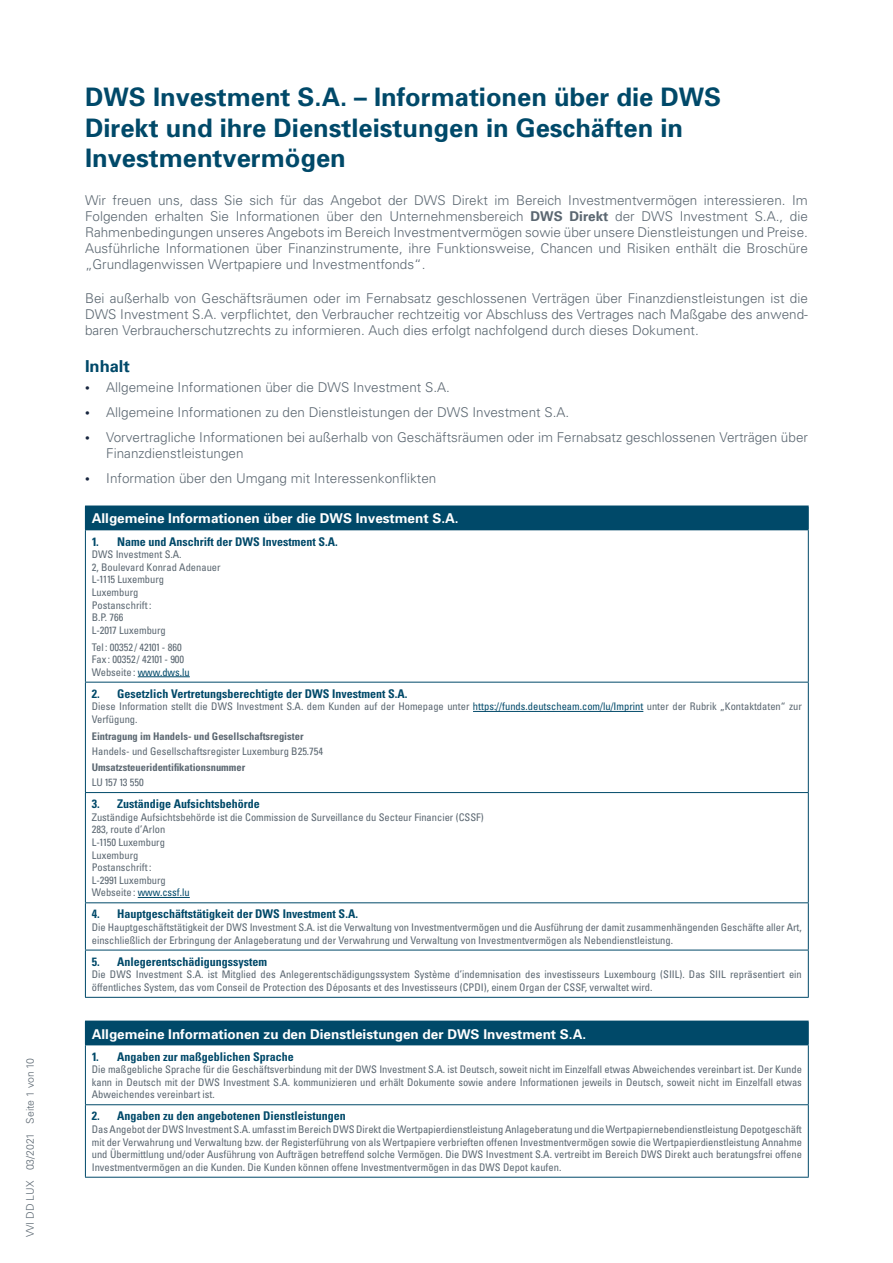
<style>
.page{position:relative;width:893px;height:1263px;background:#fff}
.page>*{position:absolute;margin:0;border:0;box-sizing:border-box;transform-origin:0 0}
.t1{font:700 25.5px/30.6px "Univers";color:#004969}
.t2{font:700 16.5px "Univers";color:#004969}
.t3{font:300 13.5px/16.2px "Univers";color:#5b6771;text-align:justify}
.t4{font:700 13.5px "Univers";color:#fff}
.t5{font:700 condensed 12px "Univers";color:#004969}
.t6{font:condensed 10.5px/12.6px "Univers";color:#5b6771}
.t7{font:700 condensed 10.5px "Univers";color:#5b6771}
.t8{font:300 10.5px "Univers";color:#5b6771}
.s1{font-weight:700}
.s2{font-weight:700;color:#17253e}
.s3{color:#004969}
</style>
<div class="page">
<div style="left:85px;top:506px;width:723px;height:24px;background:#004969"></div>
<svg style="left:808px;top:506px;width:1px;height:23px"></svg>
<hr style="left:85px;top:530px;width:1px;height:152px;background:#004969">
<hr style="left:85px;top:682px;width:1px;height:110px;background:#004969">
<hr style="left:85px;top:793px;width:1px;height:109px;background:#004969">
<hr style="left:85px;top:903px;width:1px;height:47px;background:#004969">
<hr style="left:85px;top:950px;width:1px;height:47px;background:#004969">
<hr style="left:85px;top:529px;width:724px;height:1px;background:#004969">
<hr style="left:808px;top:530px;width:1px;height:152px;background:#004969">
<hr style="left:808px;top:682px;width:1px;height:110px;background:#004969">
<hr style="left:808px;top:793px;width:1px;height:109px;background:#004969">
<hr style="left:808px;top:903px;width:1px;height:47px;background:#004969">
<hr style="left:808px;top:950px;width:1px;height:47px;background:#004969">
<hr style="left:85px;top:682px;width:724px;height:1px;background:#004969">
<hr style="left:85px;top:792px;width:724px;height:1px;background:#004969">
<hr style="left:85px;top:902px;width:724px;height:1px;background:#004969">
<hr style="left:85px;top:950px;width:724px;height:1px;background:#004969">
<hr style="left:85px;top:997px;width:724px;height:1px;background:#004969">
<hr style="left:138px;top:676px;width:52px;height:1px;background:#004969">
<hr style="left:473px;top:711px;width:170px;height:1px;background:#004969">
<hr style="left:138px;top:897px;width:52px;height:1px;background:#004969">
<div style="left:85px;top:1021px;width:723px;height:24px;background:#004969"></div>
<svg style="left:808px;top:1021px;width:1px;height:23px"></svg>
<hr style="left:85px;top:1045px;width:1px;height:59px;background:#004969">
<hr style="left:85px;top:1044px;width:724px;height:1px;background:#004969">
<hr style="left:808px;top:1045px;width:1px;height:59px;background:#004969">
<hr style="left:85px;top:1105px;width:1px;height:72px;background:#004969">
<hr style="left:85px;top:1104px;width:724px;height:1px;background:#004969">
<hr style="left:808px;top:1105px;width:1px;height:72px;background:#004969">
<hr style="left:85px;top:1177px;width:724px;height:1px;background:#004969">
<p class="t8" style="left:24px;top:1237px;width:181px;rotate:-90deg">VVI DD LUX 03/2021 Seite 1 von 10</p>
<h1 class="t1" style="left:85px;top:81px;width:638px">DWS Investment S.A. – Informationen über die DWS<br>Direkt und ihre Dienstleistungen in Geschäften in<br>Investmentvermögen</h1>
<p class="t3" style="left:85px;top:191px;width:724px">Wir freuen uns, dass Sie sich für das Angebot der DWS Direkt im Bereich Investmentvermögen interessieren. Im Folgenden erhalten Sie Informationen über den Unternehmensbereich <span class="s1">DWS Direkt</span> der DWS Investment S.A., die Rahmen bedingungen unseres Angebots im Bereich Investmentvermögen sowie über unsere Dienstleistungen und Preise.<br>Ausführ liche Informationen über Finanzinstrumente, ihre Funktionsweise, Chancen und Risiken enthält die Broschüre „Grund lagen wissen Wertpapiere und Investmentfonds“.</p>
<p class="t3" style="left:85px;top:289px;width:724px">Bei außerhalb von Geschäftsräumen oder im Fernabsatz geschlossenen Verträgen über Finanzdienstleistungen ist die DWS Investment S.A. verpflichtet, den Verbraucher rechtzeitig vor Abschluss des Vertrages nach Maßgabe des anwend&shy;baren Verbraucherschutzrechts zu informieren. Auch dies erfolgt nachfolgend durch dieses Dokument.</p>
<h2 class="t2" style="left:85px;top:355px;width:46px">Inhalt</h2>
<p class="t3" style="left:85px;top:379px;width:366px"><span class="s2">•</span> Allgemeine Informationen über die DWS Investment S.A.</p>
<p class="t3" style="left:85px;top:404px;width:486px"><span class="s2">•</span> Allgemeine Informationen zu den Dienstleistungen der DWS Investment S.A.</p>
<p class="t3" style="left:106px;top:428px;width:703px;text-indent:-21px"><span class="s2">•</span> Vorvertragliche Informationen bei außerhalb von Geschäftsräumen oder im Fernabsatz geschlossenen Verträgen über<br>Finanzdienstleistungen</p>
<p class="t3" style="left:85px;top:469px;width:353px"><span class="s2">•</span> Information über den Umgang mit Interessenkonflikten</p>
<p class="t4" style="left:92px;top:510px;width:368px">Allgemeine Informationen über die DWS Investment S.A.</p>
<p class="t5" style="left:92px;top:534px;width:248px">1. Name und Anschrift der DWS Investment S.A.</p>
<p class="t6" style="left:92px;top:548px;width:130px">DWS Investment S.A.<br>2, Boulevard Konrad Adenauer<br>L-1115 Luxemburg<br>Luxemburg<br>Postanschrift :<br>B.P. 766<br>L-2017 Luxemburg</p>
<p class="t6" style="left:92px;top:640px;width:99px">Tel : 00352 / 42101 - 860<br>Fax : 00352 / 42101 - 900<br>Webseite : <span class="s3">www.dws.lu</span></p>
<p class="t5" style="left:92px;top:686px;width:317px">2. Gesetzlich Vertretungsberechtigte der DWS Investment S.A.</p>
<p class="t6" style="left:92px;top:700px;width:712px">Diese Information stellt die DWS Investment S.A. dem Kunden auf der Homepage unter <span class="s3">https://funds.deutscheam.com/lu/Imprint</span> unter der Rubrik „Kontaktdaten“ zur<br>Verfügung.</p>
<p class="t7" style="left:92px;top:730px;width:213px">Eintragung im Handels- und Gesellschaftsregister</p>
<p class="t6" style="left:92px;top:744px;width:233px">Handels- und Gesellschaftsregister Luxemburg B25.754</p>
<p class="t7" style="left:92px;top:761px;width:155px">Umsatzsteueridentifikationsnummer</p>
<p class="t6" style="left:92px;top:776px;width:54px">LU 157 13 550</p>
<p class="t5" style="left:92px;top:797px;width:170px">3. Zuständige Aufsichtsbehörde</p>
<p class="t6" style="left:92px;top:810px;width:393px">Zuständige Aufsichtsbehörde ist die Commission de Surveillance du Secteur Financier (CSSF)<br>283, route d’Arlon<br>L-1150 Luxemburg<br>Luxemburg<br>Postanschrift :<br>L-2991 Luxemburg<br>Webseite : <span class="s3">www.cssf.lu</span></p>
<p class="t5" style="left:92px;top:907px;width:268px">4. Hauptgeschäftstätigkeit der DWS Investment S.A.</p>
<p class="t6" style="left:92px;top:921px;width:712px">Die Hauptgeschäftstätigkeit der DWS Investment S.A. ist die Verwaltung von Investmentvermögen und die Ausführung der damit zusammenhängenden Geschäfte aller Art, einschließlich der Erbringung der Anlageberatung und der Verwahrung und Verwaltung von Investmentvermögen als Nebendienstleistung.</p>
<p class="t5" style="left:92px;top:954px;width:177px">5. Anlegerentschädigungssystem</p>
<p class="t6" style="left:92px;top:968px;width:712px">Die DWS Investment S.A. ist Mitglied des Anlegerentschädigungssystem Système d’indemnisation des investisseurs Luxembourg (SIIL). Das SIIL repräsentiert ein öffentliches System, das vom Conseil de Protection des Déposants et des Investisseurs (CPDI), einem Organ der CSSF, verwaltet wird.</p>
<p class="t4" style="left:92px;top:1025px;width:496px">Allgemeine Informationen zu den Dienstleistungen der DWS Investment S.A.</p>
<p class="t5" style="left:92px;top:1049px;width:204px">1. Angaben zur maßgeblichen Sprache</p>
<p class="t6" style="left:92px;top:1063px;width:712px;text-align:justify">Die maßgebliche Sprache für die Geschäftsverbindung mit der DWS Investment S.A. ist Deutsch, soweit nicht im Einzelfall etwas Abweichendes vereinbart ist. Der Kunde kann in Deutsch mit der DWS Investment S.A. kommunizieren und erhält Dokumente sowie andere Informationen jeweils in Deutsch, soweit nicht im Einzelfall etwas Abweichendes vereinbart ist.</p>
<p class="t5" style="left:92px;top:1109px;width:256px">2. Angaben zu den angebotenen Dienstleistungen</p>
<p class="t6" style="left:92px;top:1123px;width:712px;text-align:justify">Das Angebot der DWS Investment S.A. umfasst im Bereich DWS Direkt die Wertpapierdienstleistung Anlageberatung und die Wertpapiernebendienstleistung Depotgeschäft mit der Verwahrung und Verwaltung bzw. der Registerführung von als Wertpapiere verbrieften offenen Investmentvermögen sowie die Wertpapierdienstleistung Annahme und Übermittlung und/oder Ausführung von Aufträgen betreffend solche Vermögen. Die DWS Investment S.A. vertreibt im Bereich DWS Direkt auch beratungsfrei offene Investmentvermögen an die Kunden. Die Kunden können offene Investmentvermögen in das DWS Depot kaufen.</p>
</div>
